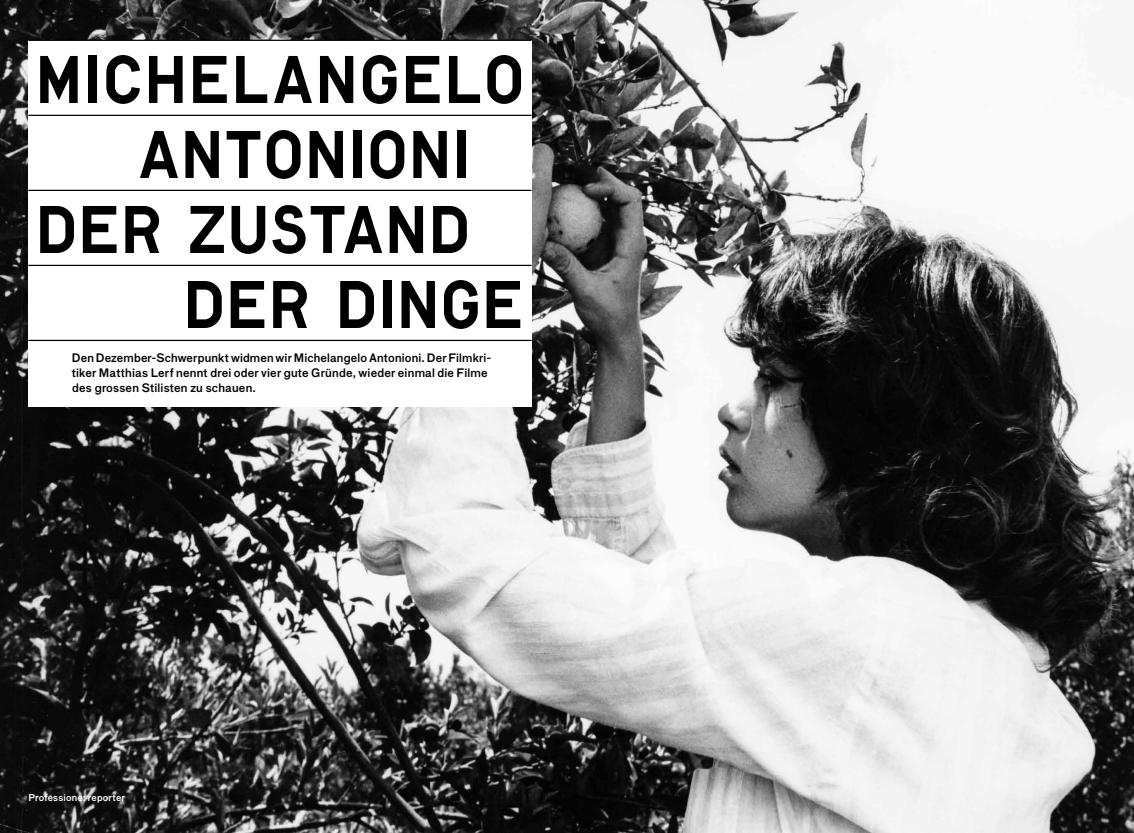
<style>
.page{position:relative;width:1134px;height:833px;background:#fff}
.page>*{position:absolute;margin:0;border:0;box-sizing:border-box;transform-origin:0 0}
.t1{font:63.75px "Lutz Headline";letter-spacing:.01em;color:#000}
.t2{font:11.88px/15px "F Grotesk Demi";letter-spacing:.015em;color:#000}
.t3{font:9.75px "F Grotesk Demi";letter-spacing:.02em;color:#fff}
</style>
<div class="page">
<img style="left:0;top:0;width:1134px;height:833px">
<div style="left:28px;top:40px;width:503px;height:367px;background:#fff"></div>
<hr style="left:28px;top:40px;width:503px;height:1px;background:#000">
<hr style="left:28px;top:115px;width:503px;height:1px;background:#000">
<hr style="left:28px;top:190px;width:503px;height:1px;background:#000">
<hr style="left:28px;top:265px;width:503px;height:1px;background:#000">
<hr style="left:28px;top:340px;width:503px;height:1px;background:#000">
<h1 class="t1" style="left:35px;top:38px;width:491px">MICHELANGELO</h1>
<h1 class="t1" style="left:139px;top:113px;width:333px">ANTONIONI</h1>
<h1 class="t1" style="left:35px;top:188px;width:436px">DER ZUSTAND</h1>
<h1 class="t1" style="left:183px;top:263px;width:342px">DER DINGE</h1>
<p class="t2" style="left:72px;top:350px;width:421px">Den Dezember-Schwerpunkt widmen wir Michelangelo Antonioni. Der Filmkri&shy;tiker Matthias Lerf nennt drei oder vier gute Gründe, wieder einmal die Filme des grossen Stilisten zu schauen.</p>
<p class="t3" style="left:28px;top:791px;width:98px">Professione: reporter</p>
</div>
